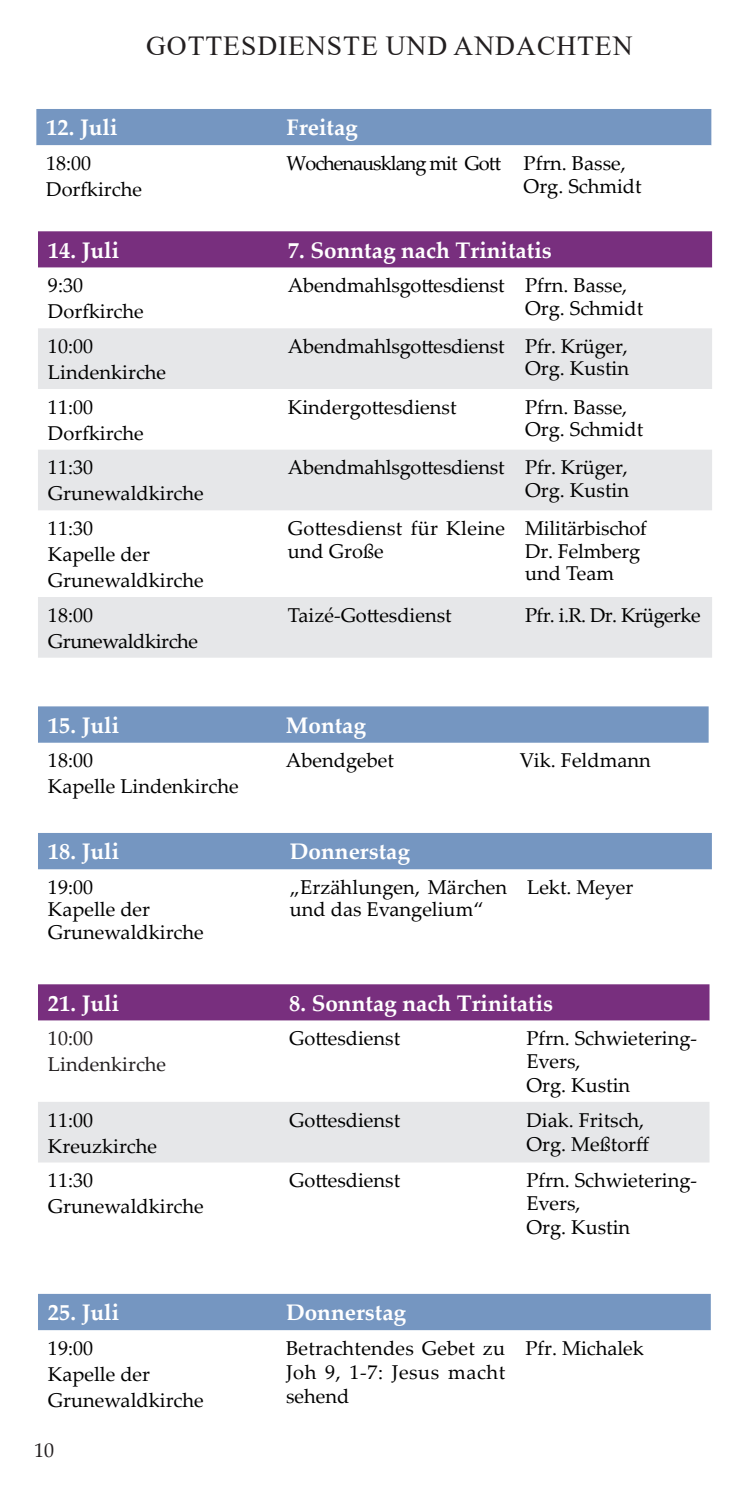
<style>
.page{position:relative;width:745px;height:1489px;background:#fff}
.page>*{position:absolute;margin:0;border:0;box-sizing:border-box;transform-origin:0 0}
.t1{font:27.5px "Times New Roman";letter-spacing:.035em;color:#231f20}
.t2{font:700 22.5px "Palatino Linotype";color:#fff}
.t3{font:20px/26px "Palatino Linotype";color:#000}
.t4{font:20px/22.5px "Palatino Linotype";letter-spacing:-.05em;color:#000}
.t5{font:20px/22.5px "Palatino Linotype";letter-spacing:.02em;color:#000}
.t6{font:20px/26px "Palatino Linotype";letter-spacing:-.02em;color:#000}
.t7{font:20px/26px "Palatino Linotype";color:#231f20}
.t8{font:20px "Palatino Linotype";letter-spacing:-.03em;color:#000}
</style>
<div class="page">
<div style="left:38px;top:706px;width:670px;height:36px;background:#7596c1"></div>
<div style="left:38px;top:984px;width:671px;height:36px;background:#782f7e"></div>
<svg style="left:38px;top:1020px;width:671px;height:143px"></svg>
<div style="left:38px;top:1101px;width:671px;height:61px;background:#e6e7e9"></div>
<div style="left:38px;top:833px;width:673px;height:36px;background:#7596c1"></div>
<div style="left:38px;top:1293px;width:672px;height:36px;background:#7596c1"></div>
<div style="left:37px;top:109px;width:674px;height:37px;background:#7596c1"></div>
<div style="left:38px;top:232px;width:673px;height:36px;background:#782f7e"></div>
<svg style="left:38px;top:328px;width:673px;height:329px;fill:#e6e7e9"></svg>
<div style="left:35px;top:229px;width:688px;height:437px;border:2px solid #fff"></div>
<h1 class="t1" style="left:146px;top:35px;width:488px">GOTTESDIENS TE UND ANDACHTEN</h1>
<p class="t2" style="left:46px;top:115px;width:73px">12. Juli</p>
<p class="t2" style="left:286px;top:115px;width:73px">Freitag</p>
<p class="t3" style="left:46px;top:149px;width:97px">18:00<br>Dorfkirche</p>
<p class="t4" style="left:523px;top:151px;width:119px;text-indent:-237px">Wochenausklang mit Gott Pfrn. Basse,<br>Org. Schmidt</p>
<p class="t2" style="left:48px;top:237px;width:73px">14. Juli</p>
<p class="t2" style="left:288px;top:237px;width:265px">7. Sonntag nach Trinitatis</p>
<p class="t3" style="left:48px;top:272px;width:97px">9:30<br>Dorfkirche</p>
<p class="t3" style="left:524px;top:273px;width:119px;line-height:22.5px;text-indent:-237px">Abendmahlsgottesdienst Pfrn. Basse,<br>Org. Schmidt</p>
<p class="t3" style="left:48px;top:332px;width:120px">10:00<br>Lindenkirche</p>
<p class="t3" style="left:288px;top:334px;width:342px;line-height:22.5px;text-align:right">Abendmahlsgottesdienst Pfr. Krüger,<br>Org. Kustin</p>
<p class="t3" style="left:48px;top:393px;width:97px">11:00<br>Dorfkirche</p>
<p class="t3" style="left:288px;top:393px;width:170px">Kindergottesdienst</p>
<p class="t3" style="left:524px;top:395px;width:119px;line-height:22.5px">Pfrn. Basse,<br>Org. Schmidt</p>
<p class="t3" style="left:48px;top:453px;width:157px">11:30<br>Grunewaldkirche</p>
<p class="t3" style="left:288px;top:455px;width:342px;line-height:22.5px;text-align:right">Abendmahlsgottesdienst Pfr. Krüger,<br>Org. Kustin</p>
<p class="t3" style="left:48px;top:514px;width:157px">11:30<br>Kapelle der<br>Grunewaldkirche</p>
<p class="t5" style="left:288px;top:516px;width:218px">Gottesdienst für Kleine und Große</p>
<p class="t3" style="left:524px;top:516px;width:123px;line-height:22.5px">Militärbischof<br>Dr. Felmberg und Team</p>
<p class="t6" style="left:48px;top:601px;width:151px">18:00<br>Grunewaldkirche</p>
<p class="t3" style="left:288px;top:601px;width:165px">Taizé-Gottesdienst</p>
<p class="t8" style="left:524px;top:600px;width:177px">Pfr. i.R. Dr. Krügerke</p>
<p class="t2" style="left:48px;top:712px;width:73px">15. Juli</p>
<p class="t2" style="left:286px;top:712px;width:82px">Montag</p>
<p class="t3" style="left:48px;top:746px;width:192px">18:00<br>Kapelle Lindenkirche</p>
<p class="t3" style="left:286px;top:749px;width:109px">Abendgebet</p>
<p class="t3" style="left:519px;top:749px;width:132px">Vik. Feldmann</p>
<p class="t2" style="left:48px;top:838px;width:73px">18. Juli</p>
<p class="t2" style="left:290px;top:838px;width:121px">Donnerstag</p>
<p class="t3" style="left:48px;top:875px;width:157px;line-height:22.5px">19:00<br>Kapelle der<br>Grunewaldkirche</p>
<p class="t3" style="left:290px;top:875px;width:218px;line-height:22.5px">„Erzählungen, Märchen und das Evangelium“</p>
<p class="t3" style="left:526px;top:873px;width:108px">Lekt. Meyer</p>
<p class="t2" style="left:48px;top:990px;width:73px">21. Juli</p>
<p class="t2" style="left:289px;top:990px;width:265px">8. Sonntag nach Trinitatis</p>
<p class="t7" style="left:48px;top:1024px;width:120px">10:00<br>Lindenkirche</p>
<p class="t3" style="left:289px;top:1024px;width:112px">Gottesdienst</p>
<p class="t3" style="left:526px;top:1029px;width:172px;line-height:23.2px">Pfrn. Schwietering-<br>Evers,<br>Org. Kustin</p>
<p class="t3" style="left:48px;top:1105px;width:110px">11:00<br>Kreuzkirche</p>
<p class="t3" style="left:289px;top:1105px;width:112px">Gottesdienst</p>
<p class="t3" style="left:526px;top:1106px;width:124px;line-height:24px">Diak. Fritsch,<br>Org. Meßtorff</p>
<p class="t3" style="left:48px;top:1166px;width:157px">11:30<br>Grunewaldkirche</p>
<p class="t3" style="left:289px;top:1166px;width:112px">Gottesdienst</p>
<p class="t3" style="left:526px;top:1170px;width:172px;line-height:23.2px">Pfrn. Schwietering-<br>Evers,<br>Org. Kustin</p>
<p class="t2" style="left:48px;top:1299px;width:73px">25. Juli</p>
<p class="t2" style="left:286px;top:1299px;width:121px">Donnerstag</p>
<p class="t3" style="left:48px;top:1333px;width:157px">19:00<br>Kapelle der<br>Grunewaldkirche</p>
<p class="t3" style="left:286px;top:1338px;width:221px;line-height:24px;text-align:justify">Betrachtendes Gebet zu Joh 9, 1-7: Jesus macht sehend</p>
<p class="t3" style="left:525px;top:1333px;width:120px">Pfr. Michalek</p>
<p class="t7" style="left:34px;top:1436px;width:21px">10</p>
</div>
